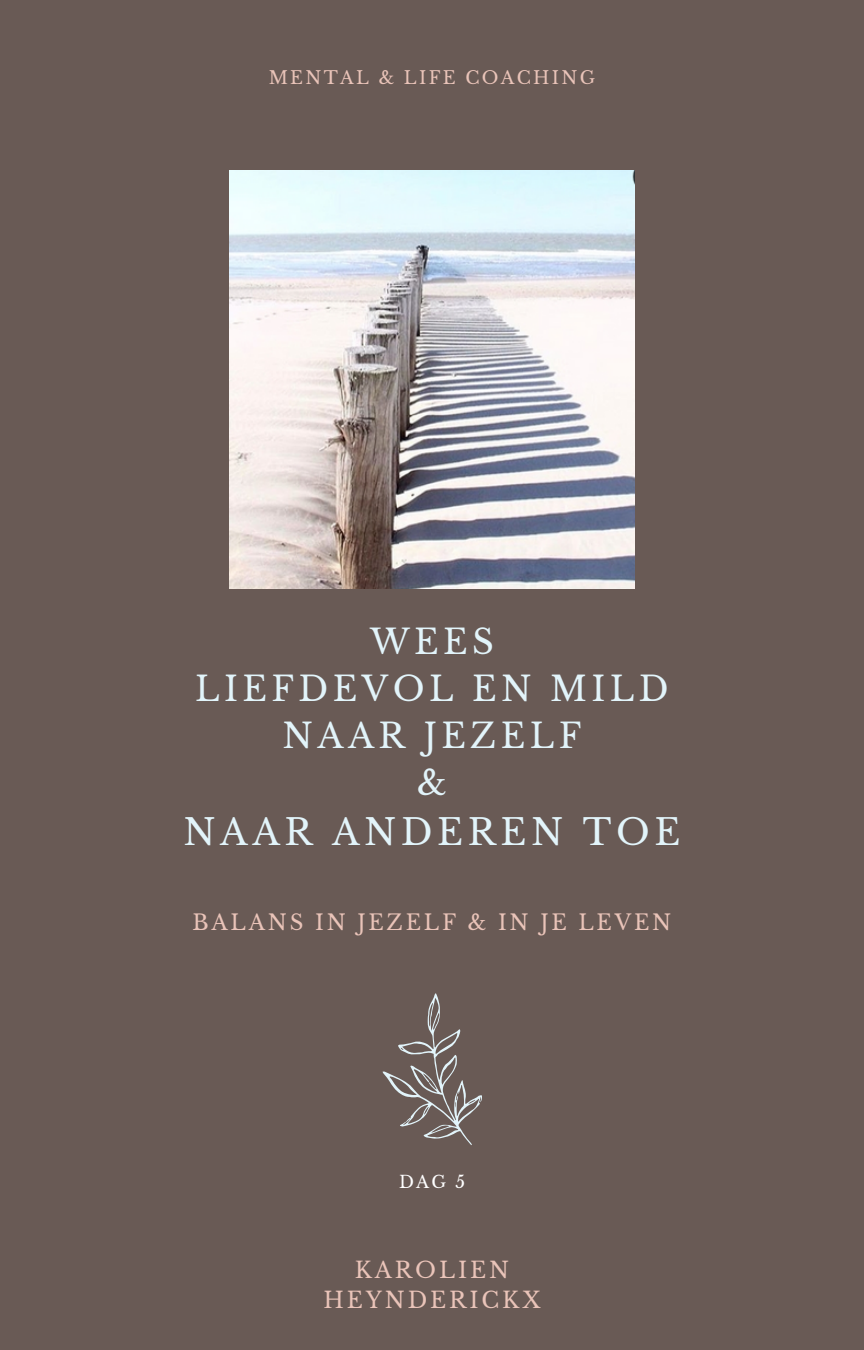
<style>
.page{position:relative;width:864px;height:1350px;background:#695a55}
.page>*{position:absolute;margin:0;border:0;box-sizing:border-box;transform-origin:0 0}
.t1{font:35.77px "Libre Baskerville";letter-spacing:.13em;color:#e2f4fa}
.t2{font:33.75px/47px "Libre Baskerville";letter-spacing:.13em;color:#e2f4fa;text-align:center}
.t3{font:22.28px/30.4px "Libre Baskerville";letter-spacing:.13em;color:#eac4b9;text-align:center}
.t4{font:21.15px "Libre Baskerville";letter-spacing:.13em;color:#eac4b9}
.t5{font:17.78px "Libre Baskerville";letter-spacing:.13em;color:#eac4b9}
.t6{font:16.88px "Libre Baskerville";color:#fff}
</style>
<div class="page">
<img style="left:230px;top:170px;width:405px;height:419px">
<svg style="left:382px;top:993px;width:100px;height:152px"></svg>
<p class="t5" style="left:269px;top:66px;width:328px">MENTAL &amp; LIFE COACHING</p>
<p class="t2" style="left:195px;top:618px;width:475px">WEES<br>LIEFDEVOL EN MILD<br>NAAR JEZELF<br>&amp;</p>
<p class="t1" style="left:183px;top:810px;width:499px">NAAR ANDEREN TOE</p>
<p class="t4" style="left:193px;top:909px;width:480px">BALANS IN JEZELF &amp; IN JE LEVEN</p>
<p class="t6" style="left:399px;top:1171px;width:67px">DAG 5</p>
<p class="t3" style="left:323px;top:1255px;width:219px">KAROLIEN<br>HEYNDERICKX</p>
</div>
